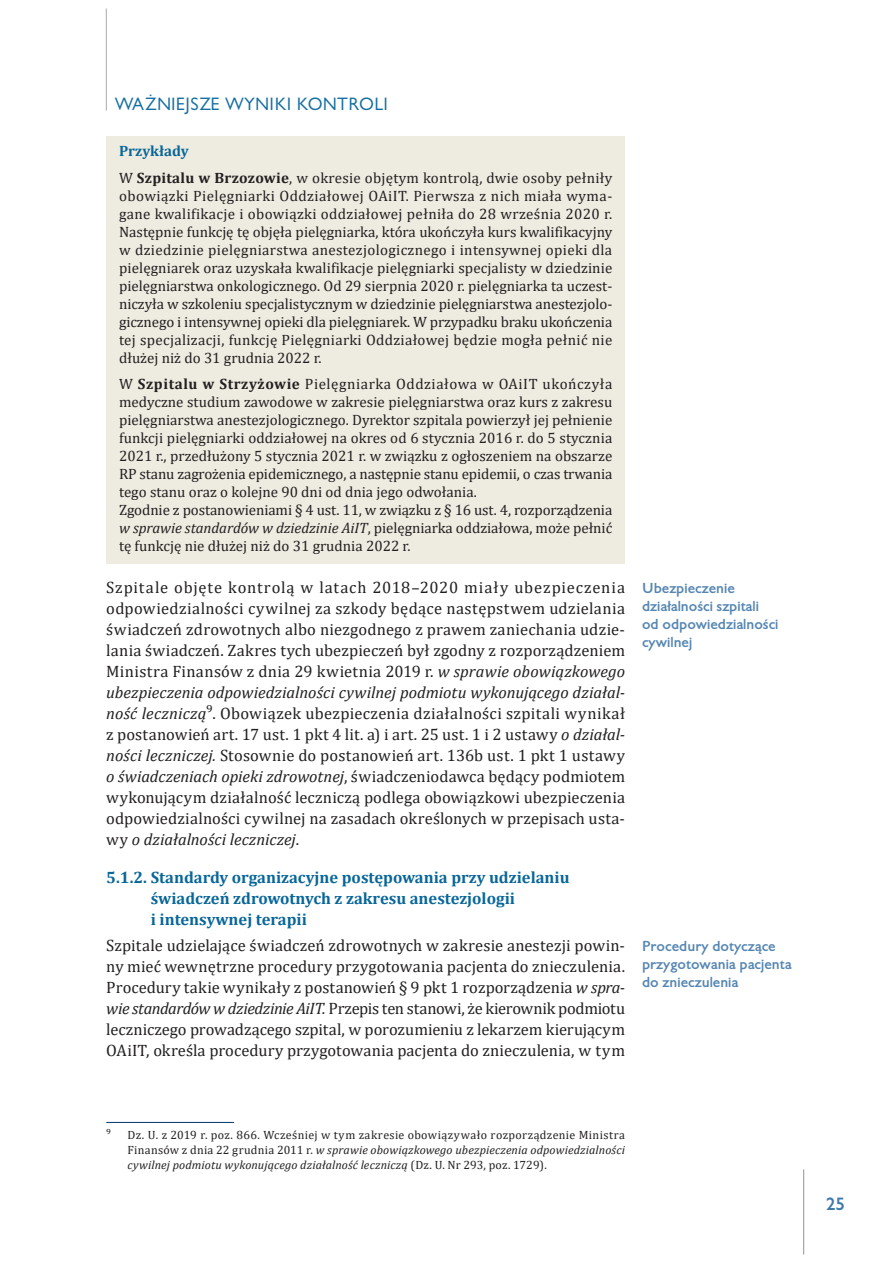
<style>
.page{position:relative;width:893px;height:1263px;background:#fff}
.page>*{position:absolute;margin:0;border:0;box-sizing:border-box;transform-origin:0 0}
.t1{font:16.5px/21px "Cambria";letter-spacing:.005em;color:#231f20;text-align:justify}
.t2{font:700 16.5px/21px "Cambria";color:#086699}
.t3{font:16.5px "Gilead TTEFN";letter-spacing:.05em;color:#156fa1}
.t4{font:700 16.5px "Gilead TTEFN";color:#3c7aaa}
.t5{font:15px/18px "Cambria";color:#231f20}
.t6{font:700 13.5px/18px "Gilead TTEFN";color:#5586b2}
.t7{font:12px/15px "Cambria";letter-spacing:.035em;color:#231f20;text-align:justify}
.s1{font-weight:700;color:#086699}
.s2{font-weight:700}
.s3{font-style:italic}
</style>
<div class="page">
<hr style="left:106px;top:9px;width:1px;height:102px;background:#a8a9ad">
<hr style="left:803px;top:1169px;width:1px;height:85px;background:#939598">
<div style="left:106px;top:136px;width:519px;height:32px;background:#eeece1"></div>
<div style="left:106px;top:163px;width:519px;height:212px;background:#eeece1"></div>
<div style="left:106px;top:369px;width:519px;height:140px;background:#eeece1"></div>
<div style="left:106px;top:495px;width:519px;height:68px;background:#eeece1"></div>
<hr style="left:106px;top:1122px;width:128px;height:1px;background:#003667">
<p class="t3" style="left:115px;top:93px;width:275px">WAŻNIEJSZE WYNIKI KONTROLI</p>
<p class="t5" style="left:119px;top:138px;width:495px;line-height:26.5px"><span class="s1">Przykłady<br></span>W <span class="s2">Szpitalu w Brzozowie</span>, w okresie objętym kontrolą, dwie osoby pełniły</p>
<p class="t5" style="left:119px;top:187px;width:495px;text-align:justify">obowiązki Pielęgniarki Oddziałowej OAiIT. Pierwsza z nich miała wyma&shy;gane kwalifikacje i obowiązki oddziałowej pełniła do 28 września 2020 r.<br>Następnie funkcję tę objęła pielęgniarka, która ukończyła kurs kwalifikacyjny w dziedzinie pielęgniarstwa anestezjologicznego i intensywnej opieki dla pielęgniarek oraz uzyskała kwalifikacje pielęgniarki specjalisty w dziedzinie pielęgniarstwa onkologicznego. Od 29 sierpnia 2020 r. pielęgniarka ta uczest&shy;niczyła w szkoleniu specjalistycznym w dziedzinie pielęgniarstwa anestezjolo&shy;gicznego i intensywnej opieki dla pielęgniarek. W przypadku braku ukończenia tej specjalizacji, funkcję Pielęgniarki Oddziałowej będzie mogła pełnić nie dłużej niż do 31 grudnia 2022 r.</p>
<p class="t5" style="left:119px;top:375px;width:495px">W <span class="s2">Szpitalu w Strzyżowie</span> Pielęgniarka Oddziałowa w OAiIT ukończyła medyczne studium zawodowe w zakresie pielęgniarstwa oraz kurs z zakresu pielęgniarstwa anestezjologicznego. Dyrektor szpitala powierzył jej pełnienie funkcji pielęgniarki oddziałowej na okres od 6 stycznia 2016 r. do 5 stycznia 2021 r., przedłużony 5 stycznia 2021 r. w związku z ogłoszeniem na obszarze RP stanu zagrożenia epidemicznego, a następnie stanu epidemii, o czas trwania tego stanu oraz o kolejne 90 dni od dnia jego odwołania.<br>Zgodnie z postanowieniami § 4 ust. 11, w związku z § 16 ust. 4, rozporządzenia <span class="s3">w sprawie standardów w dziedzinie AiIT</span>, pielęgniarka oddziałowa, może pełnić tę funkcję nie dłużej niż do 31 grudnia 2022 r.</p>
<p class="t1" style="left:106px;top:577px;width:520px">Szpitale objęte kontrolą w latach 2018–2020 miały ubezpieczenia odpowiedzialności cywilnej za szkody będące następstwem udzielania świadczeń zdrowotnych albo niezgodnego z prawem zaniechania udzie&shy;lania świadczeń. Zakres tych ubezpieczeń był zgodny z rozporządzeniem Ministra Finansów z dnia 29 kwietnia 2019 r. <span class="s3">w sprawie obowiązkowego ubezpieczenia odpowiedzialności cywilnej podmiotu wykonującego działal&shy;ność leczniczą</span>9. Obowiązek ubezpieczenia działalności szpitali wynikał z postanowień art. 17 ust. 1 pkt 4 lit. a) i art. 25 ust. 1 i 2 ustawy <span class="s3">o działal&shy;ności leczniczej.</span> Stosownie do postanowień art. 136b ust. 1 pkt 1 ustawy <span class="s3">o świadczeniach opieki zdrowotnej</span>, świadczeniodawca będący podmiotem wykonującym działalność leczniczą podlega obowiązkowi ubezpieczenia odpowiedzialności cywilnej na zasadach określonych w przepisach usta&shy;wy <span class="s3">o działalności leczniczej</span>.</p>
<p class="t2" style="left:151px;top:867px;width:420px;text-indent:-44px">5.1.2. Standardy organizacyjne postępowania przy udzielaniu świadczeń zdrowotnych z zakresu anestezjologii<br>i intensywnej terapii</p>
<p class="t1" style="left:106px;top:934px;width:520px">Szpitale udzielające świadczeń zdrowotnych w zakresie anestezji powin&shy;ny mieć wewnętrzne procedury przygotowania pacjenta do znieczulenia.<br>Procedury takie wynikały z postanowień § 9 pkt 1 rozporządzenia <span class="s3">w spra&shy;wie standardów w dziedzinie AiIT.</span> Przepis ten stanowi, że kierownik podmiotu leczniczego prowadzącego szpital, w porozumieniu z lekarzem kierującym OAiIT, określa procedury przygotowania pacjenta do znieczulenia, w tym</p>
<p class="t6" style="left:642px;top:579px;width:138px">Ubezpieczenie działalności szpitali od odpowiedzialności cywilnej</p>
<p class="t6" style="left:642px;top:937px;width:151px">Procedury dotyczące przygotowania pacjenta do znieczulenia</p>
<p class="t7" style="left:106px;top:1128px;width:6px">9</p>
<p class="t7" style="left:128px;top:1128px;width:499px">Dz. U. z 2019 r. poz. 866. Wcześniej w tym zakresie obowiązywało rozporządzenie Ministra Finansów z dnia 22 grudnia 2011 r. <span class="s3">w sprawie obowiązkowego ubezpieczenia odpowiedzialności cywilnej podmiotu wykonującego działalność leczniczą</span> (Dz. U. Nr 293, poz. 1729).</p>
<p class="t4" style="left:826px;top:1193px;width:20px">25</p>
</div>
